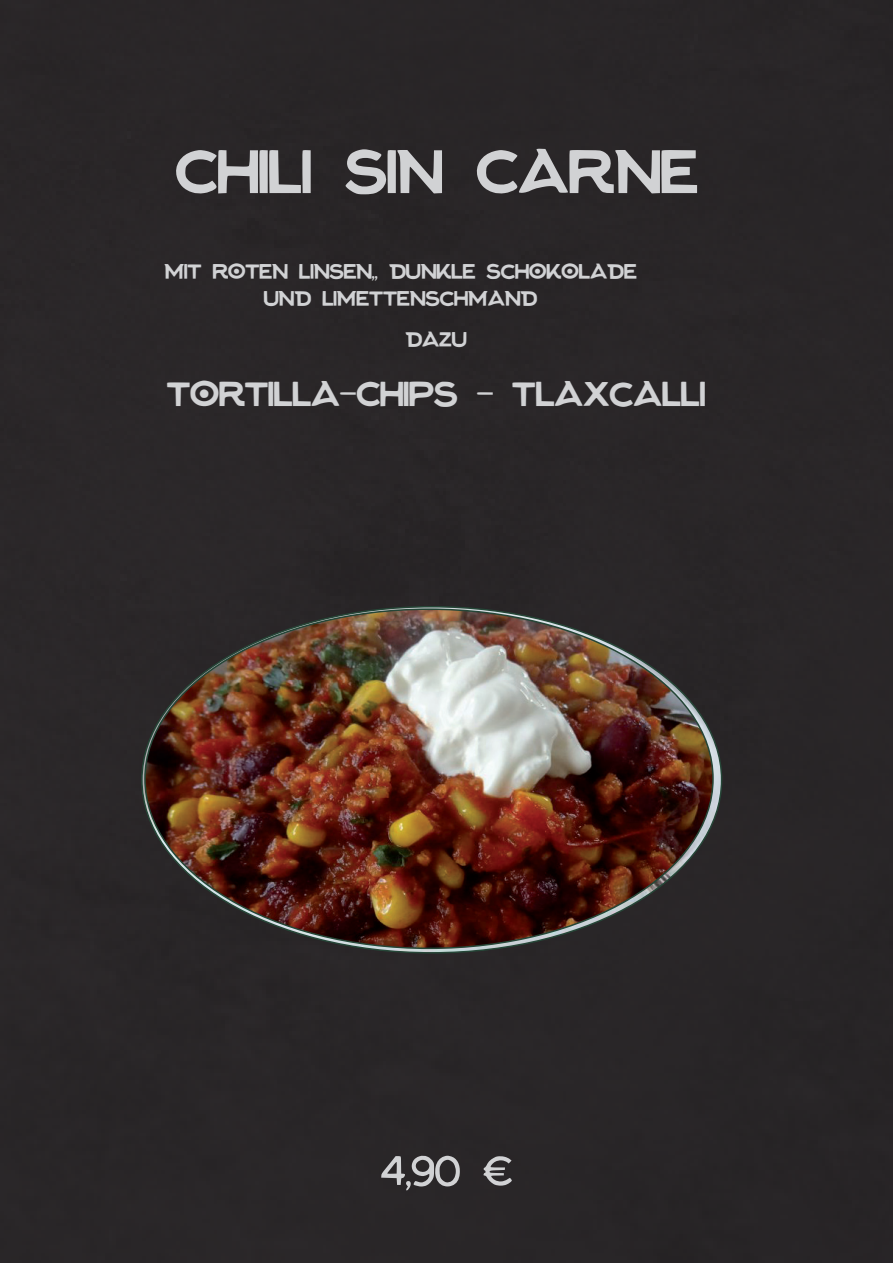
<style>
.page{position:relative;width:893px;height:1263px;background:#fff}
.page>*{position:absolute;margin:0;border:0;box-sizing:border-box;transform-origin:0 0}
.t1{font:79.5px "Jacked Font";color:#d1d2d4}
.t2{font:54px "Jacked Font";color:#d1d2d4}
.t3{font:45px "Jacked Font";color:#d1d2d4}
.t4{font:27px/27px "Jacked Font";color:#d1d2d4;text-align:center}
</style>
<div class="page">
<div style="left:0;top:0;width:892px;height:1263px;background:#292628"></div>
<img style="left:142px;top:607px;width:580px;height:346px;border-radius:50%">
<img style="left:145px;top:609px;width:568px;height:339px;border-radius:50%">
<h1 class="t1" style="left:175px;top:135px;width:524px">Chili Sin Carne</h1>
<p class="t4" style="left:164px;top:261px;width:474px">mit roten Linsen,, Dunkle Schokolade und Limettenschmand</p>
<p class="t4" style="left:405px;top:330px;width:63px">dazu</p>
<h3 class="t3" style="left:167px;top:373px;width:540px">Tortilla-Chips - Tölaxcalli</h3>
<h2 class="t2" style="left:381px;top:1147px;width:133px">4,90 €</h2>
</div>
